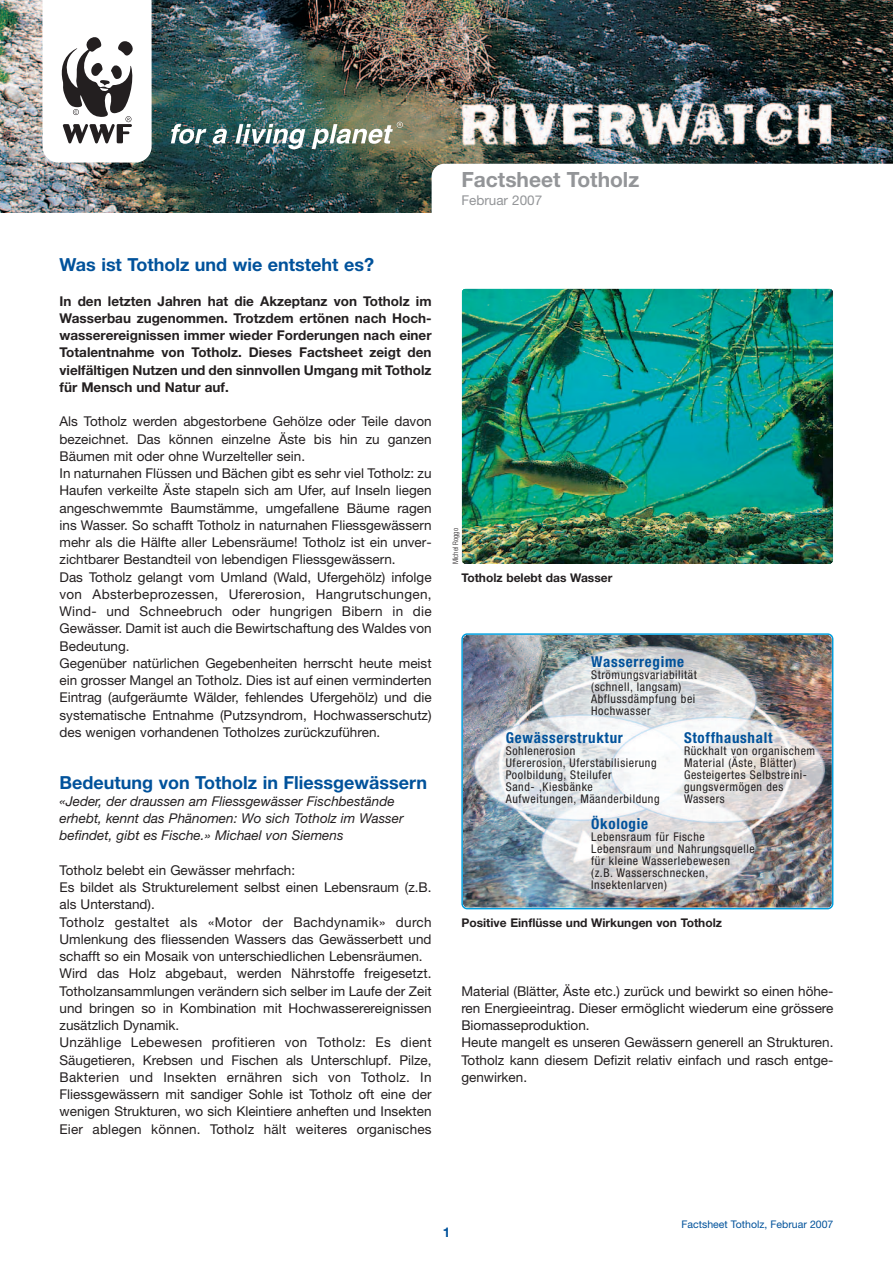
<style>
.page{position:relative;width:893px;height:1263px;background:#fff}
.page>*{position:absolute;margin:0;border:0;box-sizing:border-box;transform-origin:0 0}
.t1{font:700 21px "Helvetica Neue";color:#939598}
.t2{font:700 18px "Helvetica Neue";color:#01529b}
.t3{font:700 condensed 15px "Helvetica Neue";letter-spacing:.05em;color:#01529b}
.t4{font:13.5px/17.2px "Helvetica Neue";color:#231f20}
.t5{font:700 13.5px/17.2px "Helvetica Neue";color:#231f20;text-align:justify}
.t6{font:italic 13.5px/17.2px "Helvetica Neue";color:#231f20}
.t7{font:13.5px "Helvetica Neue";color:#939598}
.t8{font:700 13.5px "Helvetica Neue";color:#01529b}
.t9{font:condensed 12px/12px "Helvetica Neue";letter-spacing:.05em;color:#231f20}
.t10{font:700 12px "Helvetica Neue";color:#231f20}
.t11{font:10.5px "Helvetica Neue";color:#01529b}
.t12{font:300 condensed 7.5px "Helvetica Neue";color:#231f20}
</style>
<div class="page">
<img style="left:0;top:0;width:893px;height:213px">
<svg style="left:432px;top:164px;width:461px;height:49px"></svg>
<svg style="left:171px;top:124px;width:35px;height:20px"></svg>
<svg style="left:212px;top:129px;width:16px;height:15px"></svg>
<img style="left:235px;top:124px;width:70px;height:25px">
<svg style="left:312px;top:122px;width:91px;height:27px"></svg>
<svg style="left:43px;top:0;width:109px;height:163px"></svg>
<img style="left:461px;top:288px;width:372px;height:276px;border-radius:4px">
<img style="left:461px;top:633px;width:372px;height:276px">
<h2 class="t2" style="left:60px;top:258px;width:316px">Was ist Totholz und wie entsteht es?</h2>
<p class="t5" style="left:60px;top:293px;width:374px">In den letzten Jahren hat die Akzeptanz von Totholz im Wasserbau zugenommen. Trotzdem ertönen nach Hoch&shy;wasserereignissen immer wieder Forderungen nach einer Totalentnahme von Totholz. Dieses Factsheet zeigt den vielfältigen Nutzen und den sinnvollen Umgang mit Totholz für Mensch und Natur auf.</p>
<p class="t4" style="left:60px;top:414px;width:374px">Als Totholz werden abgestorbene Gehölze oder Teile davon bezeichnet. Das können einzelne Äste bis hin zu ganzen Bäumen mit oder ohne Wurzelteller sein.<br>In naturnahen Flüssen und Bächen gibt es sehr viel Totholz: zu Haufen verkeilte Äste stapeln sich am Ufer, auf Inseln liegen angeschwemmte Baumstämme, umgefallene Bäume ragen ins Wasser. So schafft Totholz in naturnahen Fliessgewässern mehr als die Hälfte aller Lebensräume! Totholz ist ein unver&shy;zichtbarer Bestandteil von lebendigen Fliessgewässern.<br>Das Totholz gelangt vom Umland (Wald, Ufergehölz) infolge von Absterbeprozessen, Ufererosion, Hangrutschungen, Wind- und Schneebruch oder hungrigen Bibern in die Gewässer. Damit ist auch die Bewirtschaftung des Waldes von Bedeutung.<br>Gegenüber natürlichen Gegebenheiten herrscht heute meist ein grosser Mangel an Totholz. Dies ist auf einen verminderten Eintrag (aufgeräumte Wälder, fehlendes Ufergehölz) und die systematische Entnahme (Putzsyndrom, Hochwasserschutz) des wenigen vorhandenen Totholzes zurückzuführen.</p>
<h2 class="t2" style="left:60px;top:776px;width:369px">Bedeutung von Totholz in Fliessgewässern</h2>
<p class="t6" style="left:60px;top:794px;width:346px">«Jeder, der draussen am Fliessgewässer Fischbestände erhebt, kennt das Phänomen: Wo sich Totholz im Wasser befindet, gibt es Fische.» Michael von Siemens</p>
<p class="t4" style="left:60px;top:863px;width:374px">Totholz belebt ein Gewässer mehrfach:<br>Es bildet als Strukturelement selbst einen Lebensraum (z.B. als Unterstand).<br>Totholz gestaltet als «Motor der Bachdynamik» durch Umlenkung des fliessenden Wassers das Gewässerbett und schafft so ein Mosaik von unterschiedlichen Lebensräumen.<br>Wird das Holz abgebaut, werden Nährstoffe freigesetzt.<br>Totholzansammlungen verändern sich selber im Laufe der Zeit und bringen so in Kombination mit Hochwasserereignissen zusätzlich Dynamik.<br>Unzählige Lebewesen profitieren von Totholz: Es dient Säugetieren, Krebsen und Fischen als Unterschlupf. Pilze, Bakterien und Insekten ernähren sich von Totholz. In Fliessgewässern mit sandiger Sohle ist Totholz oft eine der wenigen Strukturen, wo sich Kleintiere anheften und Insekten Eier ablegen können. Totholz hält weiteres organisches</p>
<h1 class="t1" style="left:461px;top:172px;width:179px">Factsheet Totholz</h1>
<p class="t7" style="left:461px;top:196px;width:82px">Februar 2007</p>
<p class="t12" style="left:453px;top:564px;width:38px;rotate:-90deg">Michel Roggo</p>
<p class="t10" style="left:461px;top:573px;width:152px">Totholz belebt das Wasser</p>
<p class="t3" style="left:591px;top:656px;width:94px">Wasserregime</p>
<p class="t9" style="left:591px;top:670px;width:107px">Strömungsvariabilität (schnell, langsam)<br>Abflussdämpfung bei<br>Hochwasser</p>
<p class="t3" style="left:684px;top:732px;width:90px">Stoffhaushalt</p>
<p class="t9" style="left:684px;top:746px;width:133px">Rückhalt von organischem<br>Material (Äste, Blätter)<br>Gesteigertes Selbstreini&shy;gungsvermögen des<br>Wassers</p>
<p class="t3" style="left:591px;top:819px;width:58px">Ökologie</p>
<p class="t9" style="left:591px;top:832px;width:165px">Lebensraum für Fische<br>Lebensraum und Nahrungsquelle für kleine Wasserlebewesen (z.B. Wasserschnecken,<br>Insektenlarven)</p>
<p class="t3" style="left:506px;top:732px;width:119px">Gewässerstruktur</p>
<p class="t9" style="left:506px;top:746px;width:155px">Sohlenerosion<br>Ufererosion, Uferstabilisierung<br>Poolbildung, Steilufer<br>Sand- ,Kiesbänke<br>Aufweitungen, Mäanderbildung</p>
<p class="t10" style="left:461px;top:918px;width:262px">Positive Einflüsse und Wirkungen von Totholz</p>
<p class="t4" style="left:461px;top:983px;width:374px">Material (Blätter, Äste etc.) zurück und bewirkt so einen höhe&shy;ren Energieeintrag. Dieser ermöglicht wiederum eine grössere Biomasseproduktion.<br>Heute mangelt es unseren Gewässern generell an Strukturen.<br>Totholz kann diesem Defizit relativ einfach und rasch entge&shy;genwirken.</p>
<p class="t8" style="left:443px;top:1227px;width:9px">1</p>
<p class="t11" style="left:681px;top:1220px;width:153px">Factsheet Totholz, Februar 2007</p>
</div>
